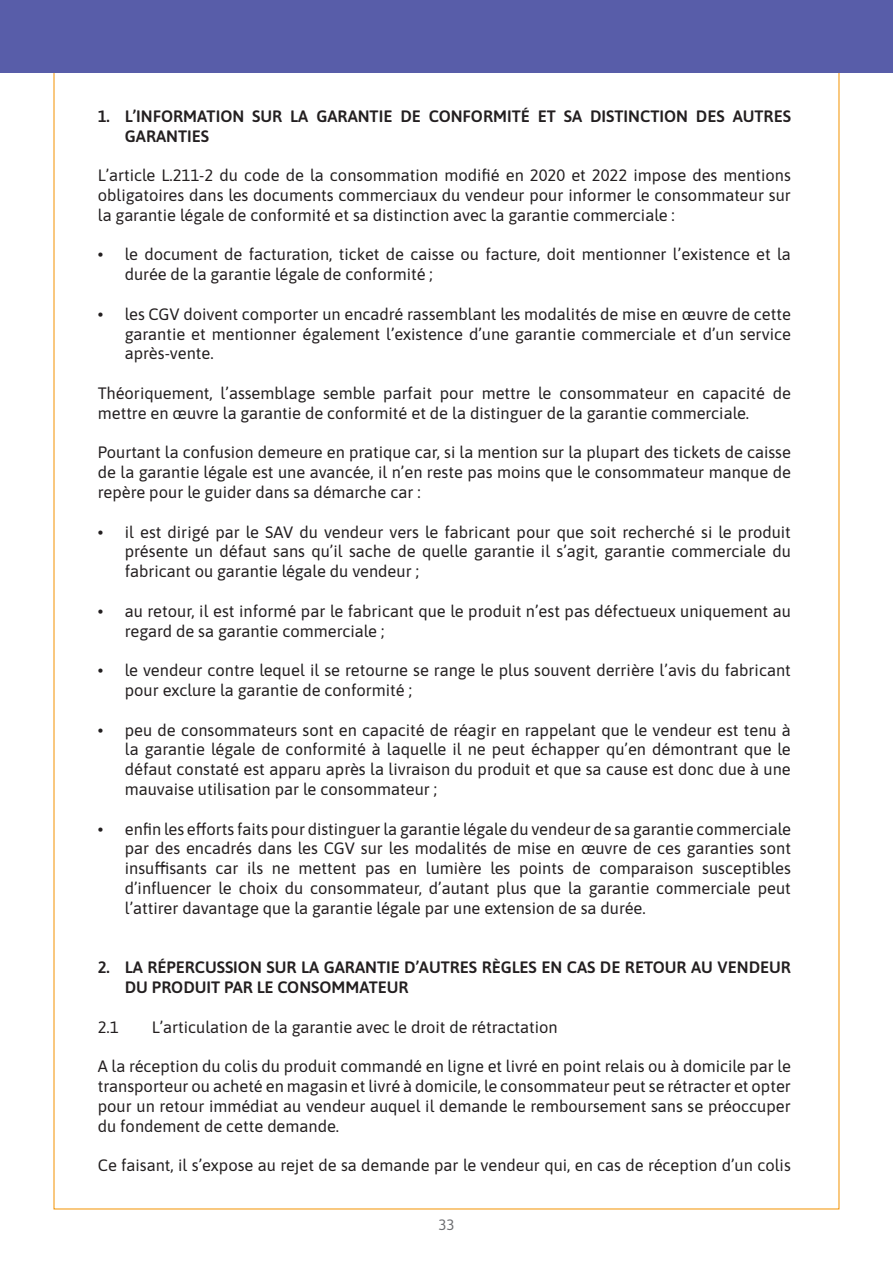
<style>
.page{position:relative;width:893px;height:1263px;background:#fff}
.page>*{position:absolute;margin:0;border:0;box-sizing:border-box;transform-origin:0 0}
.t1{font:16.5px/19.8px "Asap";color:#231f20;text-align:justify}
.t2{font:600 16.5px/19.8px "Asap";color:#231f20}
.t3{font:15px "Asap";color:#6c6d70}
</style>
<div class="page">
<div style="left:0;top:0;width:893px;height:72px;background:#585da9"></div>
<p class="t2" style="left:125px;top:105px;width:668px;text-indent:-27px">1. L’INFORMATION SUR LA GARANTIE DE CONFORMITÉ ET SA DISTINCTION DES AUTRES<br>GARANTIES</p>
<p class="t1" style="left:98px;top:165px;width:695px">L’article L.211-2 du code de la consommation modifié en 2020 et 2022 impose des mentions obligatoires dans les documents commerciaux du vendeur pour informer le consommateur sur la garantie légale de conformité et sa distinction avec la garantie commerciale :</p>
<p class="t1" style="left:125px;top:244px;width:668px;text-indent:-27px">• le document de facturation, ticket de caisse ou facture, doit mentionner l’existence et la durée de la garantie légale de conformité ;</p>
<p class="t1" style="left:125px;top:303px;width:668px;text-indent:-27px">• les CGV doivent comporter un encadré rassemblant les modalités de mise en œuvre de cette garantie et mentionner également l’existence d’une garantie commerciale et d’un service après-vente.</p>
<p class="t1" style="left:98px;top:382px;width:695px">Théoriquement, l’assemblage semble parfait pour mettre le consommateur en capacité de mettre en œuvre la garantie de conformité et de la distinguer de la garantie commerciale.</p>
<p class="t1" style="left:98px;top:442px;width:695px">Pourtant la confusion demeure en pratique car, si la mention sur la plupart des tickets de caisse de la garantie légale est une avancée, il n’en reste pas moins que le consommateur manque de repère pour le guider dans sa démarche car :</p>
<p class="t1" style="left:125px;top:521px;width:668px;text-indent:-27px">• il est dirigé par le SAV du vendeur vers le fabricant pour que soit recherché si le produit présente un défaut sans qu’il sache de quelle garantie il s’agit, garantie commerciale du fabricant ou garantie légale du vendeur ;</p>
<p class="t1" style="left:125px;top:600px;width:668px;text-indent:-27px">• au retour, il est informé par le fabricant que le produit n’est pas défectueux uniquement au regard de sa garantie commerciale ;</p>
<p class="t1" style="left:125px;top:660px;width:667px;text-indent:-27px">• le vendeur contre lequel il se retourne se range le plus souvent derrière l’avis du fabricant pour exclure la garantie de conformité ;</p>
<p class="t1" style="left:125px;top:719px;width:668px;text-indent:-27px">• peu de consommateurs sont en capacité de réagir en rappelant que le vendeur est tenu à la garantie légale de conformité à laquelle il ne peut échapper qu’en démontrant que le défaut constaté est apparu après la livraison du produit et que sa cause est donc due à une mauvaise utilisation par le consommateur ;</p>
<p class="t1" style="left:125px;top:818px;width:668px;text-indent:-27px">• enfin les efforts faits pour distinguer la garantie légale du vendeur de sa garantie commerciale par des encadrés dans les CGV sur les modalités de mise en œuvre de ces garanties sont insuffisants car ils ne mettent pas en lumière les points de comparaison susceptibles d’influencer le choix du consommateur, d’autant plus que la garantie commerciale peut l’attirer davantage que la garantie légale par une extension de sa durée.</p>
<p class="t2" style="left:125px;top:957px;width:668px;text-indent:-27px">2. LA RÉPERCUSSION SUR LA GARANTIE D’AUTRES RÈGLES EN CAS DE RETOUR AU VENDEUR<br>DU PRODUIT PAR LE CONSOMMATEUR</p>
<p class="t1" style="left:98px;top:1016px;width:22px">2.1</p>
<p class="t1" style="left:152px;top:1016px;width:407px">L’articulation de la garantie avec le droit de rétractation</p>
<p class="t1" style="left:98px;top:1056px;width:695px">A la réception du colis du produit commandé en ligne et livré en point relais ou à domicile par le transporteur ou acheté en magasin et livré à domicile, le consommateur peut se rétracter et opter pour un retour immédiat au vendeur auquel il demande le remboursement sans se préoccuper du fondement de cette demande.</p>
<p class="t1" style="left:98px;top:1155px;width:694px">Ce faisant, il s’expose au rejet de sa demande par le vendeur qui, en cas de réception d’un colis</p>
<p class="t3" style="left:438px;top:1214px;width:18px">33</p>
</div>
